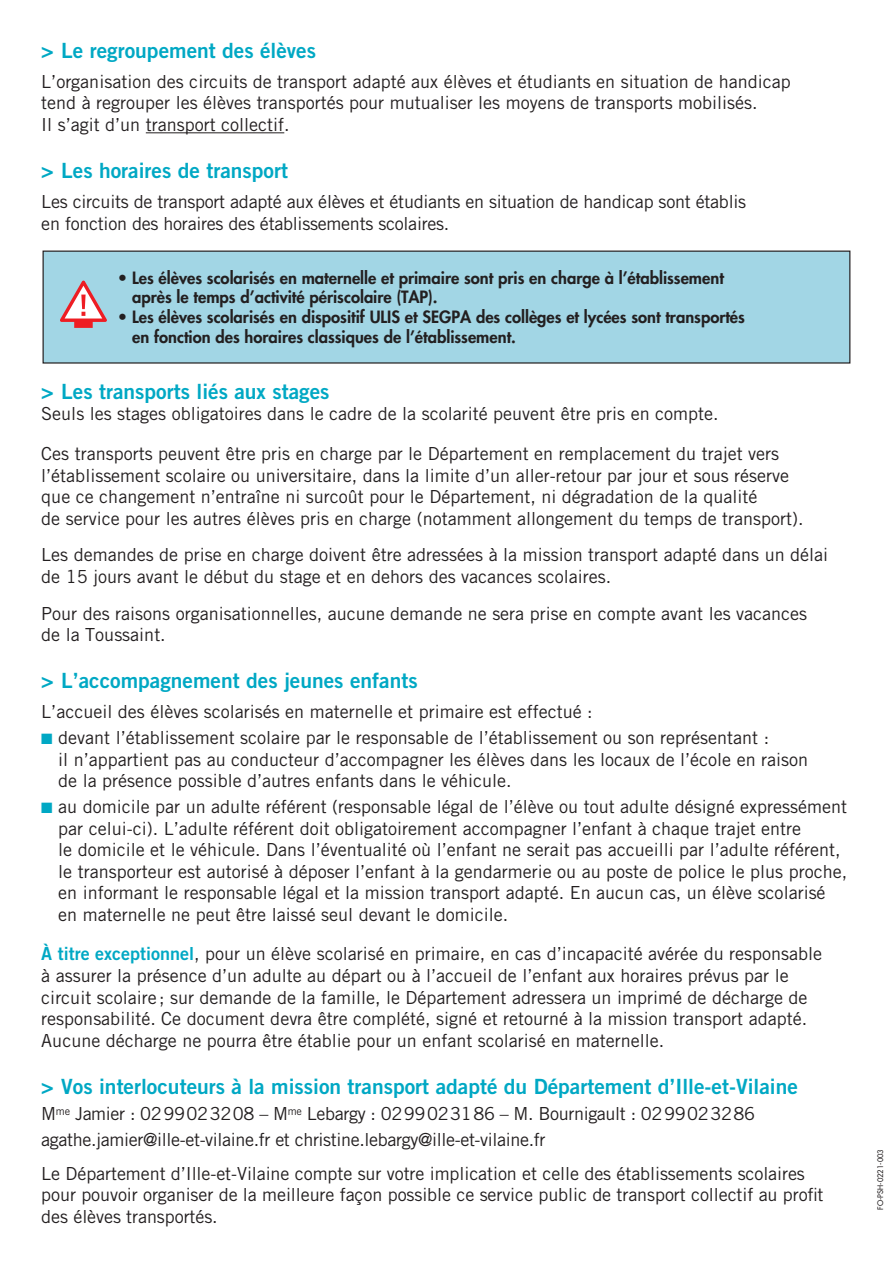
<style>
.page{position:relative;width:893px;height:1263px;background:#fff}
.page>*{position:absolute;margin:0;border:0;box-sizing:border-box;transform-origin:0 0}
.t1{font:21px "Trade Gothic LT Bold Two";color:#00a8c4}
.t2{font:18px/21.6px "Trade Gothic LT";color:#231f20}
.t3{font:18px/25.8px "Trade Gothic LT";letter-spacing:-.02em;color:#231f20}
.t4{font:800 16.5px/19.8px "Futura LT";color:#231f20}
.t5{font:7.5px "Futura LT";color:#231f20}
.s1{color:#00a8c4}
.s2{font-family:"Trade Gothic LT Bold Two";color:#00a8c4}
</style>
<div class="page">
<div style="left:43px;top:251px;width:807px;height:113px;background:#a2d6e5;border:1px solid #231f20"></div>
<hr style="left:146px;top:132px;width:138px;height:1px;background:#231f20">
<svg style="left:60px;top:281px;width:47px;height:47px"></svg>
<p class="t1" style="left:41px;top:37px;width:276px">&gt; Le regroupement des élèves</p>
<p class="t2" style="left:41px;top:70px;width:751px">L’organisation des circuits de transport adapté aux élèves et étudiants en situation de handicap tend à regrouper les élèves transportés pour mutualiser les moyens de transports mobilisés.<br>Il s’agit d’un transport collectif.</p>
<p class="t1" style="left:41px;top:157px;width:248px">&gt; Les horaires de transport</p>
<p class="t2" style="left:41px;top:190px;width:706px">Les circuits de transport adapté aux élèves et étudiants en situation de handicap sont établis en fonction des horaires des établissements scolaires.</p>
<p class="t4" style="left:132px;top:267px;width:593px;text-indent:-14px">• Les élèves scolarisés en maternelle et primaire sont pris en charge à l’établissement après le temps d’activité périscolaire (TAP).</p>
<p class="t4" style="left:132px;top:307px;width:614px;text-indent:-14px">• Les élèves scolarisés en dispositif ULIS et SEGPA des collèges et lycées sont transportés en fonction des horaires classiques de l’établissement.</p>
<p class="t1" style="left:41px;top:378px;width:290px">&gt; Les transports liés aux stages</p>
<p class="t2" style="left:41px;top:403px;width:679px">Seuls les stages obligatoires dans le cadre de la scolarité peuvent être pris en compte.</p>
<p class="t2" style="left:41px;top:442px;width:764px">Ces transports peuvent être pris en charge par le Département en remplacement du trajet vers l’établissement scolaire ou universitaire, dans la limite d’un aller-retour par jour et sous réserve que ce changement n’entraîne ni surcoût pour le Département, ni dégradation de la qualité<br>de service pour les autres élèves pris en charge (notamment allongement du temps de transport).</p>
<p class="t2" style="left:41px;top:544px;width:788px">Les demandes de prise en charge doivent être adressées à la mission transport adapté dans un délai de 15 jours avant le début du stage et en dehors des vacances scolaires.</p>
<p class="t2" style="left:41px;top:602px;width:767px">Pour des raisons organisationnelles, aucune demande ne sera prise en compte avant les vacances de la Toussaint.</p>
<p class="t1" style="left:41px;top:667px;width:378px">&gt; L’accompagnement des jeunes enfants</p>
<p class="t2" style="left:41px;top:701px;width:553px">L’accueil des élèves scolarisés en maternelle et primaire est effectué :</p>
<p class="t2" style="left:58px;top:726px;width:751px;text-indent:-17px"><span class="s1">■</span> devant l’établissement scolaire par le responsable de l’établissement ou son représentant :<br>il n’appartient pas au conducteur d’accompagner les élèves dans les locaux de l’école en raison de la présence possible d’autres enfants dans le véhicule.</p>
<p class="t2" style="left:58px;top:796px;width:790px;text-indent:-17px"><span class="s1">■</span> au domicile par un adulte référent (responsable légal de l’élève ou tout adulte désigné expressément par celui-ci). L’adulte référent doit obligatoirement accompagner l’enfant à chaque trajet entre<br>le domicile et le véhicule. Dans l’éventualité où l’enfant ne serait pas accueilli par l’adulte référent, le transporteur est autorisé à déposer l’enfant à la gendarmerie ou au poste de police le plus proche, en informant le responsable légal et la mission transport adapté. En aucun cas, un élève scolarisé en maternelle ne peut être laissé seul devant le domicile.</p>
<p class="t2" style="left:41px;top:943px;width:782px"><span class="s2">À titre exceptionnel</span>, pour un élève scolarisé en primaire, en cas d’incapacité avérée du responsable à assurer la présence d’un adulte au départ ou à l’accueil de l’enfant aux horaires prévus par le circuit scolaire; sur demande de la famille, le Département adressera un imprimé de décharge de responsabilité. Ce document devra être complété, signé et retourné à la mission transport adapté.<br>Aucune décharge ne pourra être établie pour un enfant scolarisé en maternelle.</p>
<p class="t1" style="left:41px;top:1074px;width:758px">&gt; Vos interlocuteurs à la mission transport adapté du Département d’Ille-et-Vilaine</p>
<p class="t3" style="left:41px;top:1100px;width:715px">M<sup>me</sup> Jamier : 0299023208 – M<sup>me</sup> Lebargy : 0299023186 – M. Bournigault : 0299023286 agathe.jamier@ille-et-vilaine.fr et christine.lebargy@ille-et-vilaine.fr</p>
<p class="t2" style="left:41px;top:1162px;width:784px">Le Département d’Ille-et-Vilaine compte sur votre implication et celle des établissements scolaires pour pouvoir organiser de la meilleure façon possible ce service public de transport collectif au profit des élèves transportés.</p>
<p class="t5" style="left:875px;top:1210px;width:62px;rotate:-90deg">FO-PSH-0221-003</p>
</div>
